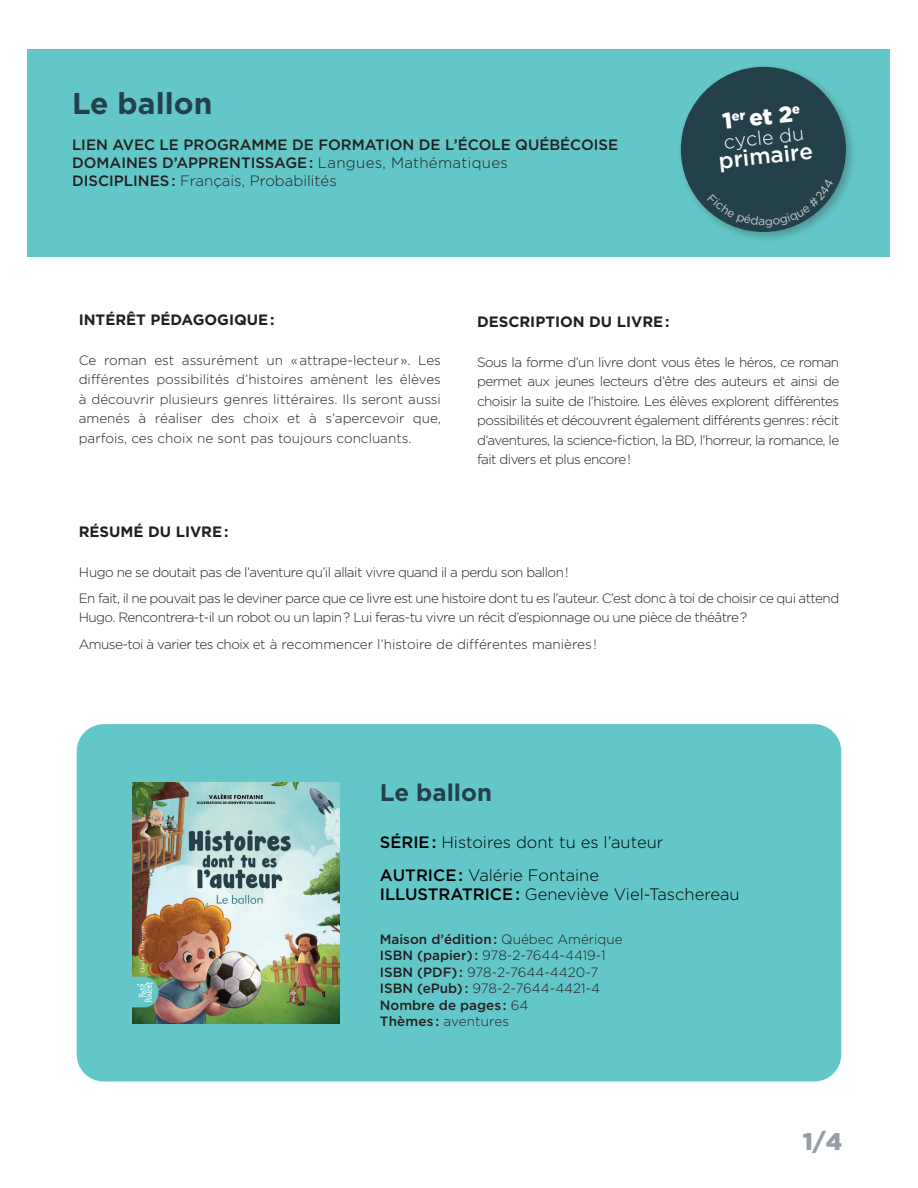
<style>
.page{position:relative;width:918px;height:1188px;background:#fff}
.page>*{position:absolute;margin:0;border:0;box-sizing:border-box;transform-origin:0 0}
.t1{font:700 30px "Gotham";color:#24414b}
.Auteur_et_illustrate{font:700 24px "Gotham";color:#24414b}
.t2{font:900 24px "Gotham";color:#979da4}
.AvantLaLecture__VERT{font:500 22.5px "Gotham";color:#fff}
.AvantLaLecture__VERT-2{font:900 22.5px "Gotham";color:#fff}
.AvantLaLecture__VERT-3{font:300 19.5px "Gotham";color:#fff}
.Auteur_et_illustrate-2{font:300 16.5px "Gotham";color:#000}
.t3{font:500 15px "Gotham";color:#231f20}
.DescriptionLivre{font:700 15px "Gotham";color:#231f20}
.t4{font:300 15px "Gotham";color:#231f20}
.DescriptionLivre-2{font:300 13.5px/19.5px "Gotham";letter-spacing:-.04em;color:#231f20;text-align:justify}
.Auteur_et_illustrate-3{font:300 13.5px "Gotham";color:#231f20}
.DescriptionLivre-3{font:300 13.5px "Gotham";letter-spacing:-.01em;color:#231f20}
.Auteur_et_illustrate-4{font:500 13.5px "Gotham";color:#231f20}
.s1{font-weight:300}
.s2{font-weight:500}
</style>
<div class="page">
<div style="left:28px;top:49px;width:862px;height:208px;background:#63c7c9"></div>
<div style="left:77px;top:724px;width:764px;height:358px;background:#63c7c9;border-radius:27px"></div>
<div style="left:676px;top:62px;width:181px;height:181px;background:#231f20;opacity:.3"></div>
<div style="left:681px;top:67px;width:165px;height:165px;background:#24414b;border-radius:50%"></div>
<img style="left:132px;top:782px;width:207px;height:242px">
<svg style="left:708px;top:194px;width:125px;height:33px"></svg>
<p class="t1" style="left:72px;top:84px;width:142px">Le ballon</p>
<p class="t3" style="left:72px;top:135px;width:548px">LIEN AVEC LE PROGRAMME DE FORMATION DE L’ÉCOLE QUÉBÉCOISE</p>
<p class="t3" style="left:72px;top:153px;width:438px">DOMAINES D’APPRENTISSAGE : <span class="s1">Langues, Mathématiques</span></p>
<p class="t4" style="left:72px;top:173px;width:266px"><span class="s2">DISCIPLINES :</span> Français, Probabilités</p>
<p class="AvantLaLecture__VERT-2" style="left:721px;top:108px;width:80px;rotate:-6deg">1<sup>er</sup> et 2<sup>e</sup></p>
<p class="AvantLaLecture__VERT-3" style="left:723px;top:131px;width:82px;rotate:-6deg">cycle du</p>
<p class="AvantLaLecture__VERT" style="left:717px;top:146px;width:96px;rotate:-6deg">primaire</p>
<p class="DescriptionLivre" style="left:79px;top:310px;width:197px">INTÉRÊT PÉDAGOGIQUE :</p>
<p class="DescriptionLivre-2" style="left:79px;top:350px;width:364px">Ce roman est assurément un «attrape-lecteur». Les différentes possibilités d’histoires amènent les élèves à découvrir plusieurs genres littéraires. Ils seront aussi amenés à réaliser des choix et à s’apercevoir que, parfois, ces choix ne sont pas toujours concluants.</p>
<p class="DescriptionLivre" style="left:477px;top:312px;width:194px">DESCRIPTION DU LIVRE :</p>
<p class="DescriptionLivre-2" style="left:477px;top:352px;width:364px">Sous la forme d’un livre dont vous êtes le héros, ce roman permet aux jeunes lecteurs d’être des auteurs et ainsi de choisir la suite de l’histoire. Les élèves explorent différentes possibilités et découvrent également différents genres: récit d’aventures, la science-fiction, la BD, l’horreur, la romance, le fait divers et plus encore!</p>
<p class="DescriptionLivre" style="left:79px;top:521px;width:151px">RÉSUMÉ DU LIVRE :</p>
<p class="DescriptionLivre-2" style="left:79px;top:562px;width:491px">Hugo ne se doutait pas de l’aventure qu’il allait vivre quand il a perdu son ballon!</p>
<p class="DescriptionLivre-2" style="left:79px;top:588px;width:762px">En fait, il ne pouvait pas le deviner parce que ce livre est une histoire dont tu es l’auteur. C’est donc à toi de choisir ce qui attend<br>Hugo. Rencontrera-t-il un robot ou un lapin? Lui feras-tu vivre un récit d’espionnage ou une pièce de théâtre?</p>
<p class="DescriptionLivre-3" style="left:79px;top:636px;width:520px">Amuse-toi à varier tes choix et à recommencer l’histoire de différentes manières !</p>
<p class="Auteur_et_illustrate" style="left:380px;top:777px;width:114px">Le ballon</p>
<p class="Auteur_et_illustrate-2" style="left:380px;top:833px;width:285px"><span class="s2">SÉRIE :</span> Histoires dont tu es l’auteur</p>
<p class="Auteur_et_illustrate-2" style="left:380px;top:866px;width:221px"><span class="s2">AUTRICE :</span> Valérie Fontaine</p>
<p class="Auteur_et_illustrate-2" style="left:380px;top:886px;width:361px"><span class="s2">ILLUSTRATRICE :</span> Geneviève Viel-Taschereau</p>
<p class="Auteur_et_illustrate-4" style="left:380px;top:930px;width:244px">Maison d’édition : <span class="s1">Québec Amérique</span></p>
<p class="Auteur_et_illustrate-3" style="left:380px;top:948px;width:227px"><span class="s2">ISBN (papier) :</span> 978-2-7644-4419-1</p>
<p class="Auteur_et_illustrate-3" style="left:380px;top:965px;width:220px"><span class="s2">ISBN (PDF) :</span> 978-2-7644-4420-7</p>
<p class="Auteur_et_illustrate-3" style="left:380px;top:981px;width:222px"><span class="s2">ISBN (ePub) :</span> 978-2-7644-4421-4</p>
<p class="Auteur_et_illustrate-4" style="left:380px;top:996px;width:150px">Nombre de pages : <span class="s1">64</span></p>
<p class="Auteur_et_illustrate-3" style="left:380px;top:1014px;width:131px"><span class="s2">Thèmes :</span> aventures</p>
<h2 class="t2" style="left:803px;top:1128px;width:41px">1/4</h2>
</div>
